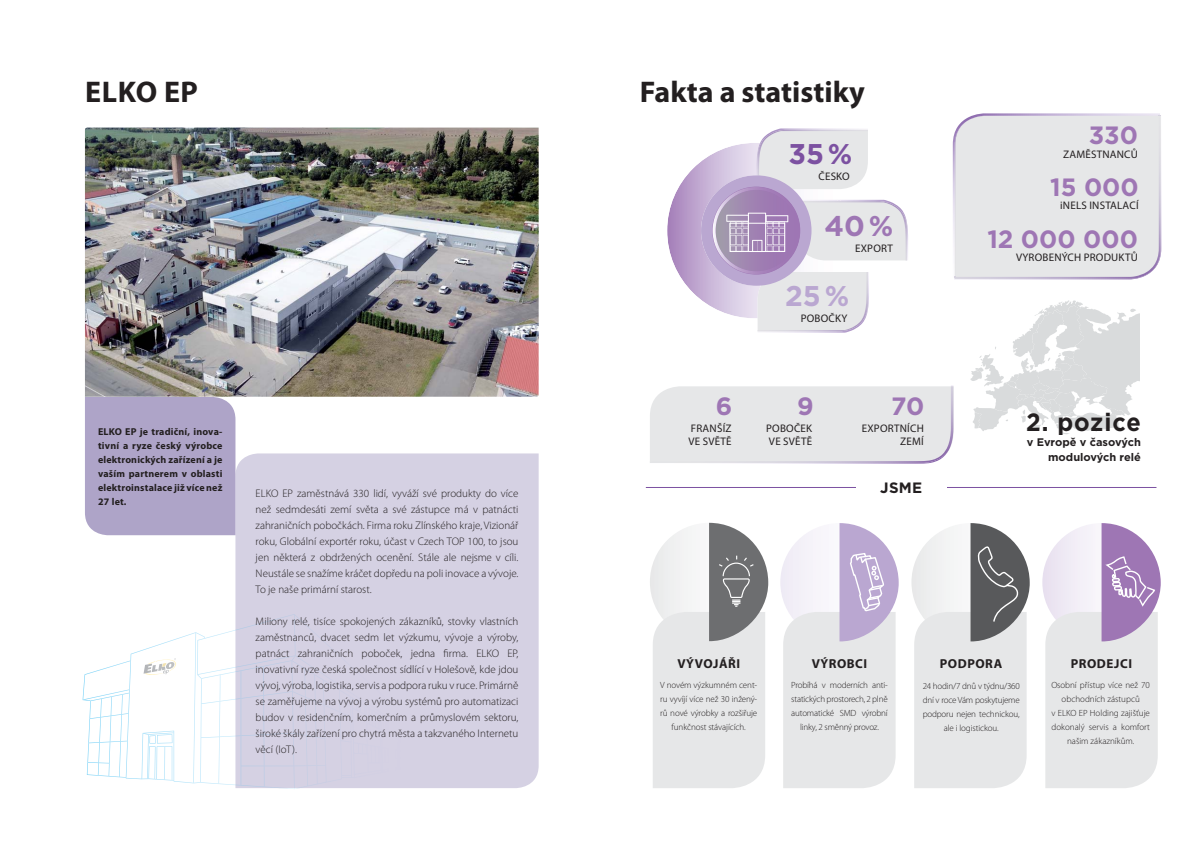
<style>
.page{position:relative;width:1191px;height:842px;background:#fff}
.page>*{position:absolute;margin:0;border:0;box-sizing:border-box;transform-origin:0 0}
.t1{font:700 30px "Myriad Pro";color:#231f20}
.t2{font:700 28.5px "Gotham";color:#7c51a1}
.t3{font:700 28.5px "Gotham";color:#9e76b4}
.t4{font:700 28.5px "Gotham";color:#baa7d1}
.t5{font:700 25px "Gotham";color:#9e76b4}
.t6{font:700 25px "Gotham";letter-spacing:.04em;color:#231f20;scale:.94 1}
.t7{font:700 15px "Gotham";color:#231f20}
.t8{font:700 13px "Myriad Pro";letter-spacing:.04em;color:#231f20}
.t9{font:300 11px/16px "Myriad Pro";color:#231f20;text-align:justify}
.t10{font:11px/13.2px "Myriad Pro";letter-spacing:.02em;color:#231f20}
.t11{font:700 11px/15px "Gotham";color:#231f20;text-align:right}
.t12{font:700 10px/14px "Myriad Pro";letter-spacing:.02em;color:#231f20;text-align:justify}
.t13{font:300 9px/14px "Myriad Pro";letter-spacing:-.01em;color:#231f20;text-align:center}
</style>
<div class="page">
<div style="left:235px;top:453px;width:303px;height:335px;background:#d5d1e3"></div>
<div style="left:85px;top:397px;width:150px;height:138px;background:#aea4c8"></div>
<svg style="left:83px;top:614px;width:330px;height:175px"></svg>
<hr style="left:646px;top:487px;width:510px;height:1px;background:#7c51a1">
<svg style="left:653px;top:523px;width:115px;height:265px"></svg>
<svg style="left:783px;top:523px;width:116px;height:265px"></svg>
<svg style="left:914px;top:523px;width:116px;height:265px"></svg>
<svg style="left:1045px;top:523px;width:116px;height:265px"></svg>
<svg style="left:970px;top:300px;width:170px;height:134px"></svg>
<div style="left:650px;top:386px;width:303px;height:78px;background:#e6e7e8"></div>
<div style="left:952px;top:113px;width:209px;height:166px;background:#e6e7e8"></div>
<img style="left:85px;top:128px;width:453px;height:269px">
<svg style="left:667px;top:128px;width:241px;height:205px"></svg>
<div style="left:856px;top:470px;width:90px;height:35px;background:#fff"></div>
<h1 class="t1" style="left:85px;top:80px;width:114px">ELKO EP</h1>
<h1 class="t1" style="left:640px;top:80px;width:226px">Fakta a statistiky</h1>
<h2 class="t2" style="left:788px;top:137px;width:65px">35-%</h2>
<p class="t10" style="left:818px;top:171px;width:33px">ČESKO</p>
<h2 class="t3" style="left:824px;top:209px;width:70px">40-%</h2>
<p class="t10" style="left:855px;top:243px;width:39px">EXPORT</p>
<h2 class="t4" style="left:785px;top:280px;width:66px">25-%</h2>
<p class="t10" style="left:800px;top:313px;width:48px">POBOČKY</p>
<h3 class="t5" style="left:1088px;top:121px;width:51px">330</h3>
<p class="t10" style="left:1063px;top:148px;width:76px">ZAMĚSTNANCŮ</p>
<h3 class="t5" style="left:1050px;top:173px;width:90px">15 000</h3>
<p class="t10" style="left:1060px;top:200px;width:80px">iNELS INSTALACÍ</p>
<h3 class="t5" style="left:987px;top:225px;width:152px">12 000 000</h3>
<p class="t10" style="left:1016px;top:252px;width:123px">VYROBENÝCH PRODUKTŮ</p>
<p class="t12" style="left:98px;top:425px;width:126px">ELKO EP je tradiční, inova&shy;tivní a ryze český výrobce elektronických zařízení a je vaším partnerem v oblasti elektroinstalace již více než 27 let.</p>
<p class="t9" style="left:256px;top:486px;width:264px">ELKO EP zaměstnává 330 lidí, vyváží své produkty do více než sedmdesáti zemí světa a své zástupce má v patnácti zahraničních pobočkách. Firma roku Zlínského kraje, Vizionář roku, Globální exportér roku, účast v Czech TOP 100, to jsou jen některá z obdržených ocenění. Stále ale nejsme v cíli.<br>Neustále se snažíme kráčet dopředu na poli inovace a vývoje.<br>To je naše primární starost.</p>
<p class="t9" style="left:256px;top:614px;width:264px">Miliony relé, tisíce spokojených zákazníků, stovky vlastních zaměstnanců, dvacet sedm let výzkumu, vývoje a výroby, patnáct zahraničních poboček, jedna firma. ELKO EP, inovativní ryze česká společnost sídlící v Holešově, kde jdou vývoj, výroba, logistika, servis a podpora ruku v ruce. Primárně se zaměřujeme na vývoj a výrobu systémů pro automatizaci budov v residenčním, komerčním a průmyslovém sektoru, široké škály zařízení pro chytrá města a takzvaného Internetu věcí (IoT).</p>
<h3 class="t5" style="left:716px;top:392px;width:18px">6</h3>
<h3 class="t5" style="left:797px;top:392px;width:18px">9</h3>
<h3 class="t5" style="left:891px;top:392px;width:35px">70</h3>
<p class="t10" style="left:688px;top:423px;width:45px">FRANŠÍZ<br>VE SVĚTĚ</p>
<p class="t10" style="left:766px;top:423px;width:48px">POBOČEK<br>VE SVĚTĚ</p>
<p class="t10" style="left:862px;top:423px;width:64px;text-align:right">EXPORTNÍCH<br>ZEMÍ</p>
<h3 class="t7" style="left:880px;top:479px;width:44px">JSME</h3>
<h3 class="t6" style="left:1026px;top:408px;width:124px">2. pozice</h3>
<p class="t11" style="left:1026px;top:435px;width:115px">v Evropě v časových modulových relé</p>
<p class="t8" style="left:677px;top:659px;width:64px">VÝVOJÁŘI</p>
<p class="t13" style="left:660px;top:679px;width:99px">V novém výzkumném cent&shy;ru vyvíjí více než 30 inžený&shy;rů nové výrobky a rozšiřuje funkčnost stávajících.</p>
<p class="t13" style="left:791px;top:679px;width:98px">Probíhá v moderních anti&shy;statických prostorech, 2 plně automatické SMD výrobní linky, 2 směnný provoz.</p>
<p class="t8" style="left:812px;top:659px;width:57px">VÝROBCI</p>
<p class="t8" style="left:940px;top:659px;width:64px">PODPORA</p>
<p class="t13" style="left:922px;top:680px;width:99px">24 hodin/7 dnů v týdnu/360 dní v roce Vám poskytujeme podporu nejen technickou, ale i logistickou.</p>
<p class="t8" style="left:1070px;top:659px;width:63px">PRODEJCI</p>
<p class="t13" style="left:1051px;top:679px;width:100px">Osobní přístup více než 70 obchodních zástupců<br>v ELKO EP Holding zajišťuje dokonalý servis a komfort našim zákazníkům.</p>
</div>
